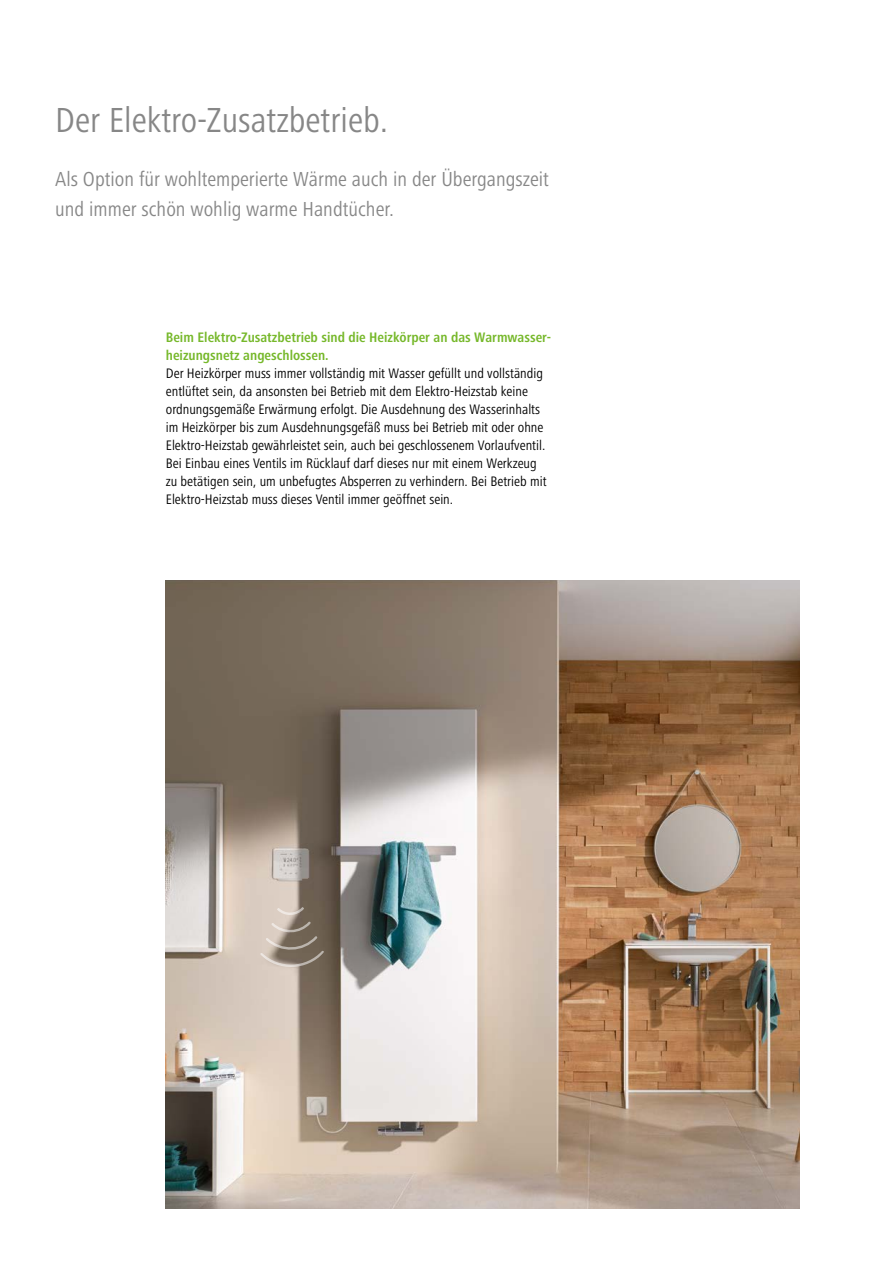
<style>
.page{position:relative;width:893px;height:1263px;background:#fff}
.page>*{position:absolute;margin:0;border:0;box-sizing:border-box;transform-origin:0 0}
.t1{font:condensed 36px "Frutiger Next LTW1 G";color:#878787}
.t2{font:condensed 21px/29.7px "Frutiger Next LTW1 G";color:#878787}
.t3{font:condensed 14.25px/18px "Frutiger Next LTW1 G";color:#000}
.t4{font:700 condensed 14.25px/18px "Frutiger Next LTW1 G";color:#76b82a}
</style>
<div class="page">
<img style="left:166px;top:580px;width:633px;height:629px">
<svg style="left:258px;top:905px;width:68px;height:65px;background:#a19588"></svg>
<h1 class="t1" style="left:55px;top:100px;width:334px">Der Elektro-Zusatzbetrieb.</h1>
<h2 class="t2" style="left:55px;top:164px;width:495px">Als Option für wohltemperierte Wärme auch in der Übergangszeit und immer schön wohlig warme Handtücher.</h2>
<p class="t4" style="left:166px;top:328px;width:387px">Beim Elektro-Zusatzbetrieb sind die Heizkörper an das Warmwasser&shy;heizungsnetz angeschlossen.</p>
<p class="t3" style="left:166px;top:364px;width:382px">Der Heizkörper muss immer vollständig mit Wasser gefüllt und vollständig entlüftet sein, da ansonsten bei Betrieb mit dem Elektro-Heizstab keine ordnungsgemäße Erwärmung erfolgt. Die Ausdehnung des Wasserinhalts im Heizkörper bis zum Ausdehnungsgefäß muss bei Betrieb mit oder ohne Elektro-Heizstab gewährleistet sein, auch bei geschlossenem Vorlaufventil.<br>Bei Einbau eines Ventils im Rücklauf darf dieses nur mit einem Werkzeug zu betätigen sein, um unbefugtes Absperren zu verhindern. Bei Betrieb mit Elektro-Heizstab muss dieses Ventil immer geöffnet sein.</p>
</div>
